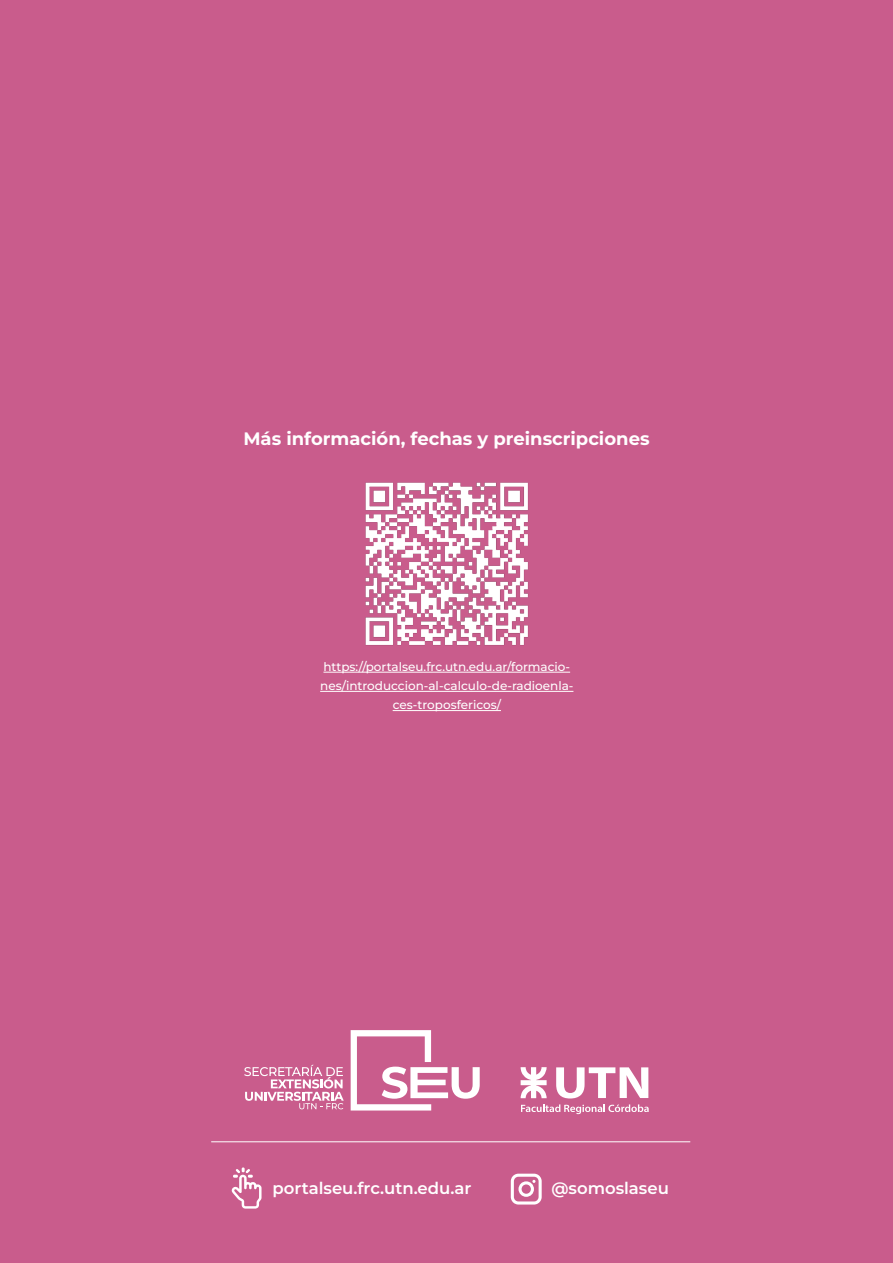
<style>
.page{position:relative;width:893px;height:1263px;background:#c95c8c}
.page>*{position:absolute;margin:0;border:0;box-sizing:border-box;transform-origin:0 0}
.t1{font:700 18px "Montserrat";color:#fff}
.Párrafo_general{font:600 16.5px "Montserrat";color:#fff}
.URL_Cierre{font:500 12px/19.2px "Montserrat";color:#fff;text-align:center}
</style>
<div class="page">
<hr style="left:323px;top:672px;width:247px;height:1px;background:#fff">
<hr style="left:320px;top:691px;width:253px;height:1px;background:#fff">
<hr style="left:393px;top:710px;width:108px;height:1px;background:#fff">
<svg style="left:232px;top:1167px;width:30px;height:41px"></svg>
<svg style="left:511px;top:1174px;width:31px;height:30px"></svg>
<hr style="left:211px;top:1141px;width:479px;height:1px;background:#fff">
<img style="left:365px;top:482px;width:163px;height:164px">
<svg style="left:244px;top:1065px;width:100px;height:44px"></svg>
<svg style="left:351px;top:1030px;width:129px;height:80px"></svg>
<svg style="left:521px;top:1067px;width:26px;height:31px"></svg>
<svg style="left:556px;top:1067px;width:92px;height:31px"></svg>
<svg style="left:521px;top:1104px;width:128px;height:10px"></svg>
<p class="t1" style="left:243px;top:425px;width:408px">Más información, fechas y preinscripciones</p>
<p class="URL_Cierre" style="left:320px;top:657px;width:255px">https://portalseu.frc.utn.edu.ar/formacio&shy;nes/introduccion-al-calculo-de-radioenla&shy;ces-troposfericos/</p>
<p class="Párrafo_general" style="left:273px;top:1176px;width:200px">portalseu.frc.utn.edu.ar</p>
<p class="Párrafo_general" style="left:551px;top:1176px;width:119px">@somoslaseu</p>
</div>
